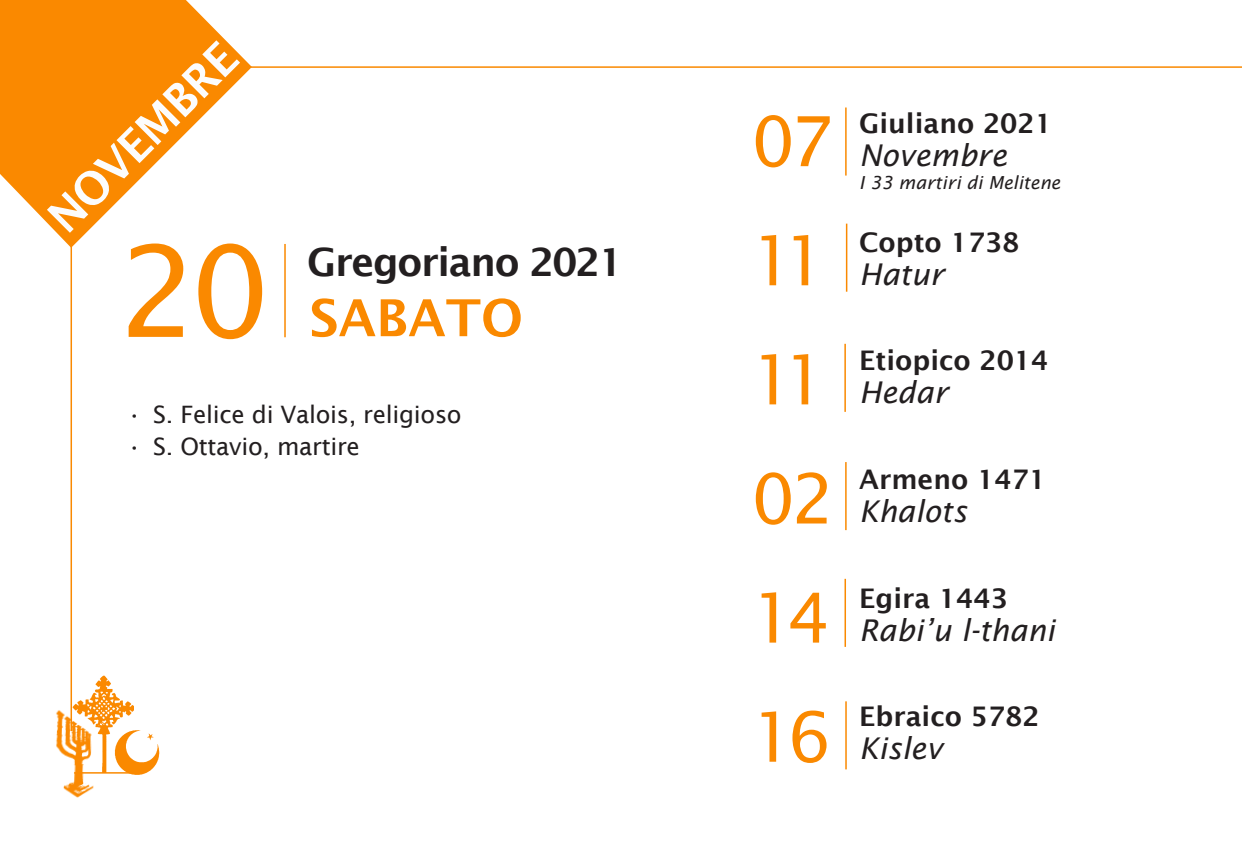
<style>
.page{position:relative;width:1242px;height:850px;background:#fff}
.page>*{position:absolute;margin:0;border:0;box-sizing:border-box;transform-origin:0 0}
.t1{font:126px "Lucida Sans";color:#fa8900}
.t2{font:69px "Lucida Sans";letter-spacing:-.11em;color:#fa8900}
.Settimana_BIG{font:600 51px "Lucida Sans";color:#fa8900}
.t3{font:600 45px "Lucida Sans";color:#fcfcfc}
.t4{font:600 39px "Lucida Sans";letter-spacing:-.035em;color:#231f20}
.testo_-_mese{font:italic 30px "Lucida Sans";color:#231f20}
.testo_-_calendario{font:italic 30px "Lucida Sans";color:#231f20}
.testo_-_calendario-2{font:600 27px "Lucida Sans";color:#231f20}
.t5{font:24px "Lucida Sans";letter-spacing:-.01em;color:#231f20}
.testo_-_feste{font:italic 18px "Lucida Sans";color:#231f20}
</style>
<div class="page">
<svg style="left:0;top:0;width:251px;height:248px;fill:#fa8900"></svg>
<hr style="left:71px;top:233px;width:1px;height:498px;background:#fa8900">
<hr style="left:284px;top:244px;width:2px;height:93px;background:#fa8900">
<hr style="left:249px;top:66px;width:993px;height:2px;background:#fa8900">
<hr style="left:845px;top:107px;width:1px;height:68px;background:#fa8900">
<hr style="left:846px;top:224px;width:1px;height:68px;background:#fa8900">
<hr style="left:844px;top:344px;width:2px;height:68px;background:#fa8900">
<hr style="left:845px;top:462px;width:1px;height:68px;background:#fa8900">
<hr style="left:844px;top:579px;width:2px;height:68px;background:#fa8900">
<hr style="left:845px;top:701px;width:2px;height:68px;background:#fa8900">
<img style="left:113px;top:730px;width:47px;height:45px">
<img style="left:77px;top:675px;width:56px;height:97px">
<img style="left:56px;top:703px;width:43px;height:95px">
<hr style="left:74px;top:772px;width:63px;height:1px;background:#fa8900">
<h3 class="t3" style="left:38px;top:206px;width:248px;rotate:-45deg">NOVEMBRE</h3>
<h1 class="t1" style="left:118px;top:220px;width:153px">20</h1>
<h3 class="t4" style="left:307px;top:240px;width:317px">Gregoriano 2021</h3>
<p class="Settimana_BIG" style="left:309px;top:289px;width:215px">SABATO</p>
<p class="t5" style="left:127px;top:400px;width:336px">• S. Felice di Valois, religioso</p>
<p class="t5" style="left:127px;top:433px;width:235px">• S. Ottavio, martire</p>
<p class="t2" style="left:751px;top:102px;width:84px">07</p>
<p class="t2" style="left:751px;top:221px;width:77px">11</p>
<p class="t2" style="left:751px;top:340px;width:77px">11</p>
<p class="t2" style="left:751px;top:459px;width:85px">02</p>
<p class="t2" style="left:751px;top:578px;width:81px">14</p>
<p class="t2" style="left:751px;top:697px;width:82px">16</p>
<p class="testo_-_calendario-2" style="left:859px;top:108px;width:194px">Giuliano 2021</p>
<p class="testo_-_mese" style="left:859px;top:138px;width:149px">Novembre</p>
<p class="testo_-_feste" style="left:859px;top:173px;width:203px">I 33 martiri di Melitene</p>
<p class="testo_-_calendario-2" style="left:859px;top:227px;width:162px">Copto 1738</p>
<p class="testo_-_calendario" style="left:859px;top:257px;width:86px">Hatur</p>
<p class="testo_-_calendario-2" style="left:859px;top:345px;width:191px">Etiopico 2014</p>
<p class="testo_-_mese" style="left:859px;top:375px;width:90px">Hedar</p>
<p class="testo_-_calendario-2" style="left:859px;top:464px;width:188px">Armeno 1471</p>
<p class="testo_-_mese" style="left:859px;top:494px;width:109px">Khalots</p>
<p class="testo_-_calendario-2" style="left:859px;top:582px;width:150px">Egira 1443</p>
<p class="testo_-_mese" style="left:859px;top:612px;width:197px">Rabi’u l-thani</p>
<p class="testo_-_calendario-2" style="left:859px;top:701px;width:182px">Ebraico 5782</p>
<p class="testo_-_mese" style="left:859px;top:731px;width:85px">Kislev</p>
</div>
